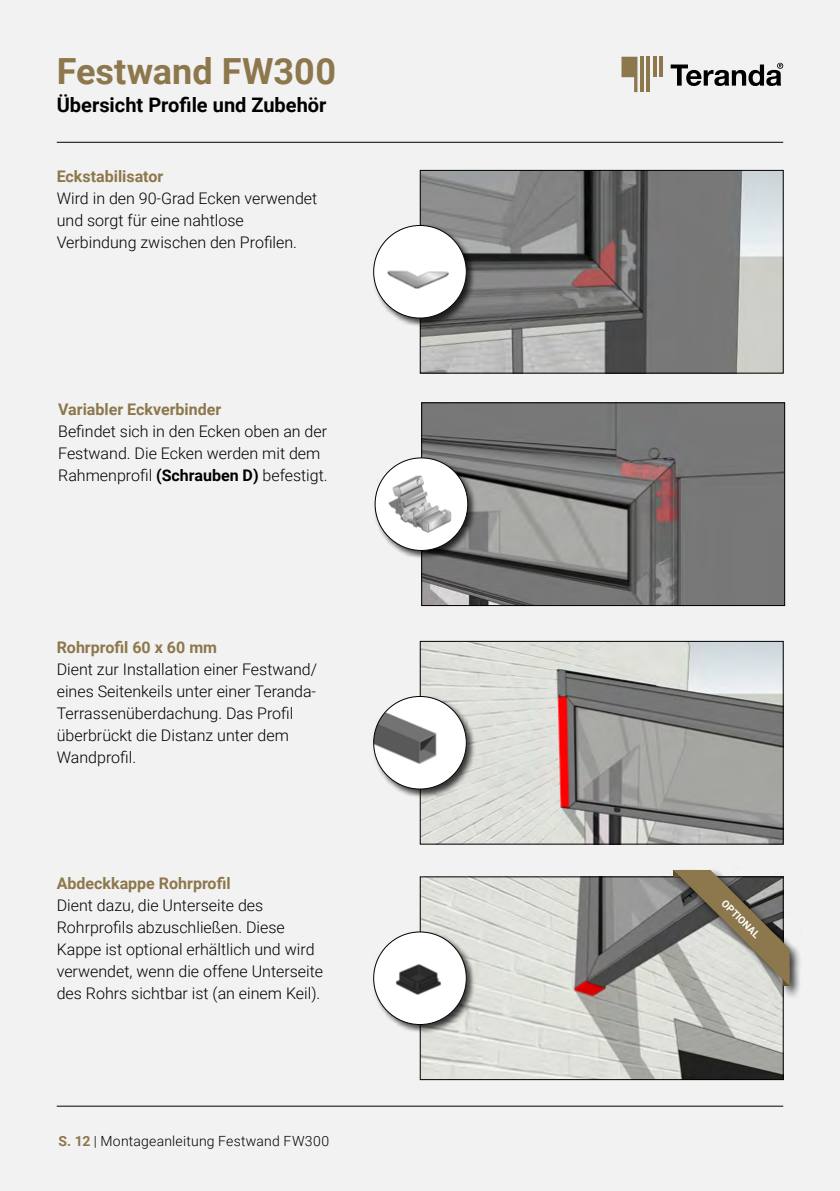
<style>
.page{position:relative;width:840px;height:1191px;background:#fff}
.page>*{position:absolute;margin:0;border:0;box-sizing:border-box;transform-origin:0 0}
.t1{font:700 36px "Roboto";color:#8d774c}
.t2{font:700 20px "Roboto";color:#000}
.t3{font:300 16px/22px "Roboto";color:#000}
.t4{font:700 16px "Roboto";color:#8d774c}
.t5{font:300 14px "Roboto";letter-spacing:.015em;color:#000}
.t6{font:700 10px "Roboto";color:#fff}
.s1{font-weight:700}
.s2{font-weight:700;color:#8d774c}
</style>
<div class="page">
<div style="left:0;top:0;width:839px;height:1191px;background:#f2f2f2"></div>
<hr style="left:57px;top:142px;width:725px;height:1px;background:#000">
<svg style="left:621px;top:57px;width:16px;height:35px"></svg>
<hr style="left:640px;top:57px;width:3px;height:35px;background:#8d774c">
<hr style="left:646px;top:57px;width:3px;height:35px;background:#8d774c">
<svg style="left:653px;top:57px;width:3px;height:20px"></svg>
<hr style="left:659px;top:57px;width:3px;height:20px;background:#8d774c">
<svg style="left:670px;top:63px;width:112px;height:23px"></svg>
<img style="left:422px;top:172px;width:359px;height:199px">
<div style="left:420px;top:170px;width:363px;height:203px;border:1px solid #000"></div>
<div style="left:372px;top:224px;width:104px;height:104px;background:#000;opacity:.75"></div>
<img style="left:373px;top:225px;width:93px;height:93px;border-radius:46px">
<img style="left:422px;top:643px;width:359px;height:199px">
<div style="left:420px;top:641px;width:363px;height:203px;border:1px solid #000"></div>
<div style="left:372px;top:695px;width:104px;height:104px;background:#000;opacity:.75"></div>
<img style="left:373px;top:701px;width:93px;height:88px">
<hr style="left:57px;top:1105px;width:725px;height:1px;background:#000">
<img style="left:422px;top:878px;width:359px;height:199px">
<div style="left:420px;top:876px;width:363px;height:203px;border:1px solid #000"></div>
<div style="left:372px;top:930px;width:104px;height:104px;background:#000;opacity:.75"></div>
<img style="left:373px;top:932px;width:93px;height:92px;border-radius:46px">
<div style="left:670px;top:867px;width:131px;height:131px;background:#000;opacity:.75"></div>
<svg style="left:673px;top:870px;width:116px;height:116px"></svg>
<img style="left:423px;top:404px;width:359px;height:200px">
<div style="left:421px;top:402px;width:363px;height:204px;border:1px solid #000"></div>
<div style="left:373px;top:456px;width:104px;height:104px;background:#000;opacity:.75"></div>
<img style="left:375px;top:458px;width:92px;height:92px;border-radius:46px">
<h1 class="t1" style="left:57px;top:46px;width:280px">Festwand FW300</h1>
<p class="t2" style="left:57px;top:91px;width:271px">Übersicht Profile und Zubehör</p>
<p class="t4" style="left:57px;top:165px;width:108px">Eckstabilisator</p>
<p class="t3" style="left:57px;top:187px;width:262px">Wird in den 90-Grad Ecken verwendet und sorgt für eine nahtlose<br>Verbindung zwischen den Profilen.</p>
<p class="t4" style="left:58px;top:398px;width:164px">Variabler Eckverbinder</p>
<p class="t3" style="left:58px;top:419px;width:271px">Befindet sich in den Ecken oben an der<br>Festwand. Die Ecken werden mit dem<br>Rahmenprofil <span class="s1">(Schrauben D)</span> befestigt.</p>
<p class="t4" style="left:57px;top:636px;width:162px">Rohrprofil 60 x 60 mm</p>
<p class="t3" style="left:57px;top:658px;width:262px">Dient zur Installation einer Festwand/ eines Seitenkeils unter einer Teranda-<br>Terrassenüberdachung. Das Profil überbrückt die Distanz unter dem<br>Wandprofil.</p>
<p class="t4" style="left:57px;top:871px;width:175px">Abdeckkappe Rohrprofil</p>
<p class="t3" style="left:57px;top:893px;width:268px">Dient dazu, die Unterseite des Rohrprofils abzuschließen. Diese Kappe ist optional erhältlich und wird verwendet, wenn die offene Unterseite des Rohrs sichtbar ist (an einem Keil).</p>
<p class="t6" style="left:728px;top:896px;width:51px;rotate:45deg">OPTIONAL</p>
<p class="t5" style="left:58px;top:1131px;width:272px"><span class="s2">S. 12</span> | Montageanleitung Festwand FW300</p>
</div>
